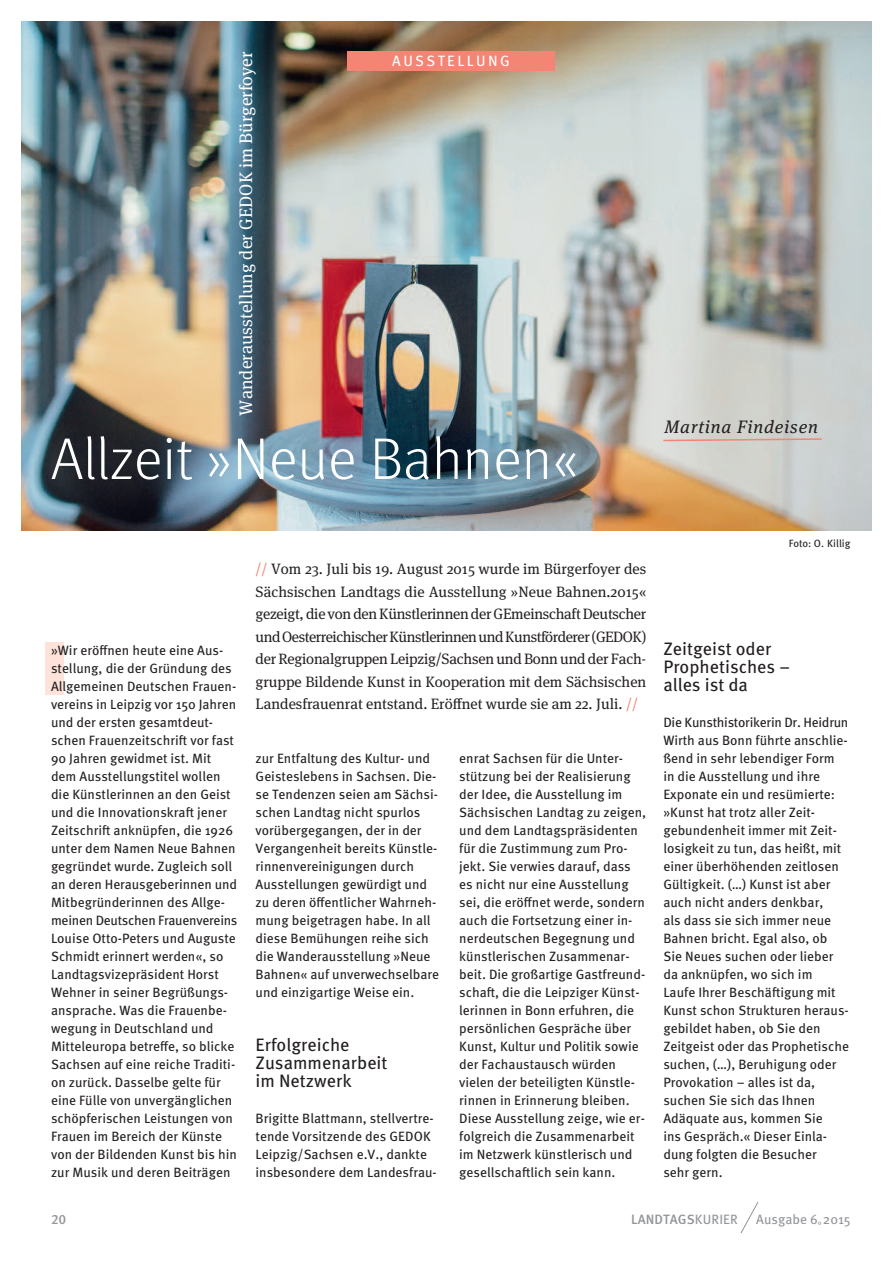
<style>
.page{position:relative;width:893px;height:1263px;background:#fff}
.page>*{position:absolute;margin:0;border:0;box-sizing:border-box;transform-origin:0 0}
.t1{font:300 58.8px "Meta Offc Pro";color:#fff}
.t2{font:18px/18px "Meta Pro";color:#231f20}
.t3{font:18px "Meta Serif Pro";color:#fff}
.t4{font:italic 18px "Meta Serif Pro";letter-spacing:.05em;color:#231f20}
.t5{font:15px/22.5px "Meta Serif Pro";color:#231f20;text-align:justify}
.t6{font:15px "Meta Pro";letter-spacing:.16em;color:#fff}
.t7{font:13.5px/18px "Meta Pro";color:#231f20}
.t8{font:500 13.5px "Meta Pro";letter-spacing:.01em;color:#939598}
.t9{font:13.5px "Meta Pro";color:#939598}
.t10{font:10.5px "Meta Pro";color:#231f20}
.s1{color:#f48473}
.s2{font-weight:400}
</style>
<div class="page">
<div style="left:45px;top:642px;width:18px;height:53px;background:#fde3da"></div>
<img style="left:21px;top:21px;width:851px;height:509px">
<div style="left:347px;top:51px;width:207px;height:20px;background:#f48473"></div>
<svg style="left:740px;top:1202px;width:19px;height:31px"></svg>
<svg style="left:662px;top:437px;width:161px;height:5px"></svg>
<h2 class="t3" style="left:239px;top:415px;width:365px;rotate:-90deg">Wanderausstellung der GEDoK im Bürgerfoyer</h2>
<p class="t6" style="left:392px;top:55px;width:119px">AuSSTeLLuNG</p>
<h1 class="t1" style="left:51px;top:416px;width:529px">Allzeit »Neue Bahnen«</h1>
<h2 class="t4" style="left:664px;top:419px;width:155px">Martina Findeisen</h2>
<p class="t7" style="left:51px;top:642px;width:188px">»Wir eröffnen heute eine Aus&shy;stellung, die der Gründung des<br>Allgemeinen Deutschen Frauen&shy;vereins in Leipzig vor 150 Jahren und der ersten gesamtdeut&shy;schen Frauenzeitschrift vor fast<br>90 Jahren gewidmet ist. mit dem Ausstellungstitel wollen die Künstlerinnen an den Geist und die Innovationskraft jener<br>Zeitschrift anknüpfen, die 1926 unter dem Namen Neue Bahnen gegründet wurde. Zugleich soll an deren Herausgeberinnen und mitbegründerinnen des Allge&shy;meinen Deutschen Frauenvereins<br>Louise otto-Peters und Auguste<br>Schmidt erinnert werden«, so<br>Landtagsvizepräsident Horst<br>Wehner in seiner Begrüßungs&shy;ansprache. Was die Frauenbe&shy;wegung in Deutschland und mitteleuropa betreffe, so blicke<br>Sachsen auf eine reiche Traditi&shy;on zurück. Dasselbe gelte für eine Fülle von unvergänglichen schöpferischen Leistungen von<br>Frauen im Bereich der Künste von der Bildenden Kunst bis hin zur musik und deren Beiträgen</p>
<p class="t5" style="left:256px;top:559px;width:392px"><span class="s1">//</span> Vom 23. Juli bis 19. August 2015 wurde im Bürgerfoyer des Sächsischen Landtags die Ausstellung »Neue Bahnen.2015« gezeigt,die vondenKünstlerinnenderGEmeinschaftDeutscher undoesterreichischerKünstlerinnenundKunstförderer(GEDoK) der Regionalgruppen Leipzig/Sachsen und Bonn und der Fach&shy;gruppe Bildende Kunst in Kooperation mit dem Sächsischen Landesfrauenrat entstand. Eröffnet wurde sie am 22. Juli. <span class="s1">//</span></p>
<p class="t7" style="left:256px;top:750px;width:185px">zur entfaltung des Kultur- und<br>Geisteslebens in Sachsen. Die&shy;se Tendenzen seien am Sächsi&shy;schen Landtag nicht spurlos vorübergegangen, der in der<br>Vergangenheit bereits Künstle&shy;rinnenvereinigungen durch<br>Ausstellungen gewürdigt und zu deren öffentlicher Wahrneh&shy;mung beigetragen habe. In all diese Bemühungen reihe sich die Wanderausstellung »Neue<br>Bahnen« auf unverwechselbare und einzigartige Weise ein.</p>
<h2 class="t2" style="left:256px;top:1037px;width:133px">erfolgreiche<br>Zusammenarbeit im Netzwerk</h2>
<p class="t7" style="left:256px;top:1110px;width:183px">Brigitte Blattmann, stellvertre&shy;tende Vorsitzende des GeDoK<br>Leipzig/Sachsen e.V., dankte insbesondere dem Landesfrau-</p>
<p class="t7" style="left:459px;top:750px;width:188px">enrat Sachsen für die unter&shy;stützung bei der Realisierung der Idee, die Ausstellung im<br>Sächsischen Landtag zu zeigen, und dem Landtagspräsidenten für die Zustimmung zum Pro&shy;jekt. Sie verwies darauf, dass es nicht nur eine Ausstellung sei, die eröffnet werde, sondern auch die Fortsetzung einer in&shy;nerdeutschen Begegnung und künstlerischen Zusammenar&shy;beit. Die großartige Gastfreund&shy;schaft, die die Leipziger Künst&shy;lerinnen in Bonn erfuhren, die persönlichen Gespräche über<br>Kunst, Kultur und Politik sowie der Fachaustausch würden vielen der beteiligten Künstle&shy;rinnen in erinnerung bleiben.<br>Diese Ausstellung zeige, wie er&shy;folgreich die Zusammenarbeit im Netzwerk künstlerisch und gesellschaftlich sein kann.</p>
<p class="t10" style="left:789px;top:539px;width:63px">Foto: o. Killig</p>
<h2 class="t2" style="left:663px;top:641px;width:128px">Zeitgeist oder<br>Prophetisches – alles ist da</h2>
<p class="t7" style="left:663px;top:714px;width:187px">Die Kunsthistorikerin Dr. Heidrun<br>Wirth aus Bonn führte anschlie&shy;ßend in sehr lebendiger Form in die Ausstellung und ihre exponate ein und resümierte: »Kunst hat trotz aller Zeit&shy;gebundenheit immer mit Zeit&shy;losigkeit zu tun, das heißt, mit einer überhöhenden zeitlosen<br>Gültigkeit. (…) Kunst ist aber auch nicht anders denkbar,<br>als dass sie sich immer neue<br>Bahnen bricht. egal also, ob<br>Sie Neues suchen oder lieber da anknüpfen, wo sich im<br>Laufe Ihrer Beschäftigung mit<br>Kunst schon Strukturen heraus&shy;gebildet haben, ob Sie den<br>Zeitgeist oder das Prophetische suchen, (…), Beruhigung oder<br>Provokation – alles ist da, suchen Sie sich das Ihnen<br>Adäquate aus, kommen Sie<br>ins Gespräch.« Dieser einla&shy;dung folgten die Besucher<br>sehr gern.</p>
<p class="t8" style="left:51px;top:1214px;width:17px">20</p>
<p class="t8" style="left:631px;top:1214px;width:108px">LANDTAGS<span class="s2">KuRIeR</span></p>
<p class="t9" style="left:756px;top:1214px;width:96px">Ausgabe 6<sub>°</sub>2015</p>
</div>
